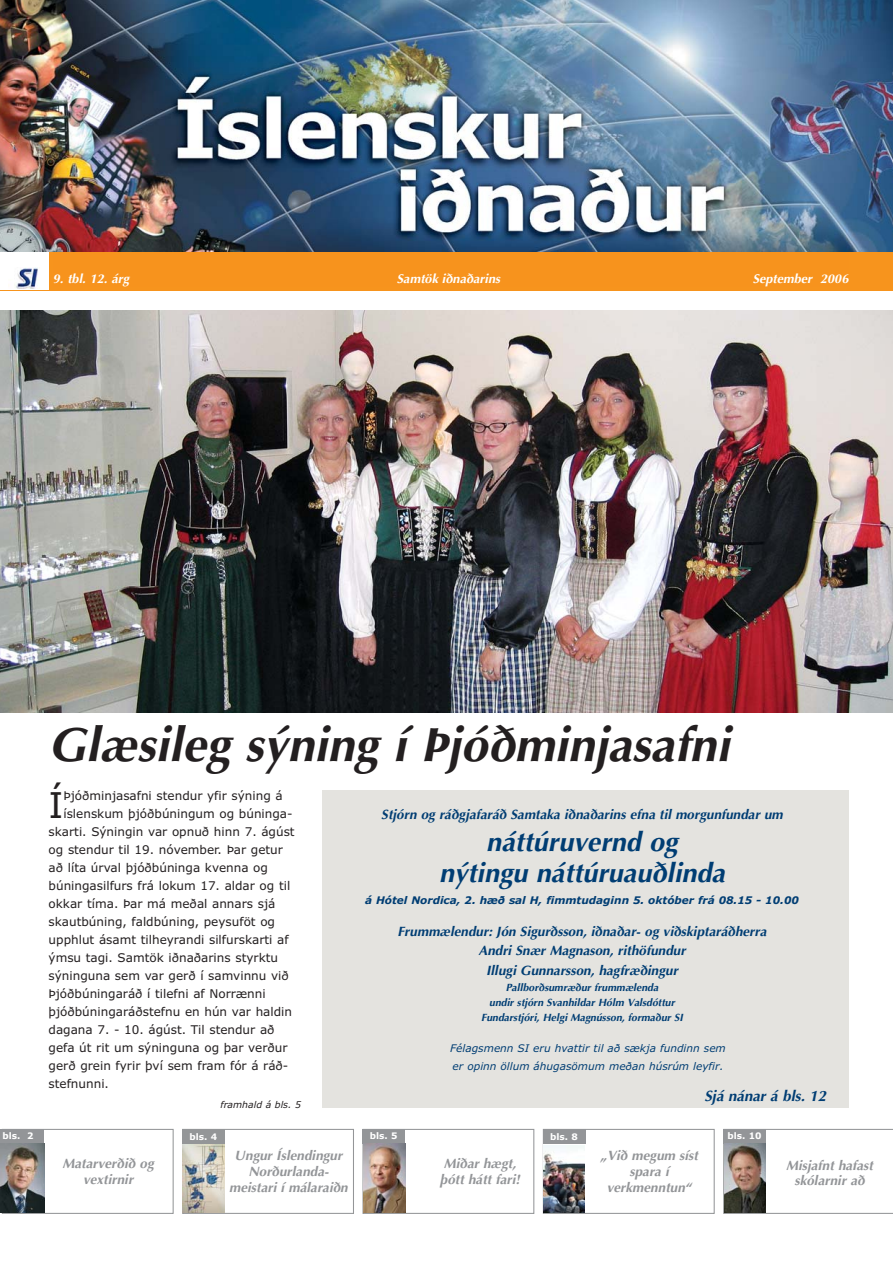
<style>
.page{position:relative;width:893px;height:1263px;background:#fff}
.page>*{position:absolute;margin:0;border:0;box-sizing:border-box;transform-origin:0 0}
.t1{font:italic 700 48px "Optima";color:#231f20}
.t2{font:35.55px "Verdana";color:#231f20}
.t3{font:italic 700 27px/31.5px "Optima";color:#003d73;text-align:center}
.t4{font:italic 700 15px "Optima";color:#003d73}
.t5{font:italic 700 13.5px/19.4px "Optima";color:#003d73;text-align:center}
.t6{font:italic 700 13.5px/15.8px "Optima";color:#939598;text-align:center}
.t7{font:italic 700 12.75px "Optima";color:#fff}
.t8{font:12px "Verdana";color:#231f20}
.t9{font:italic 700 10.5px/15px "Optima";color:#003d73;text-align:center}
.t10{font:italic 10.5px/18px "Verdana";color:#003d73}
.t11{font:italic 700 10.5px "Verdana";color:#003d73}
.t12{font:italic 9.3px "Verdana";color:#231f20}
.t13{font:700 9px "Verdana";color:#fff}
</style>
<div class="page">
<div style="left:322px;top:791px;width:526px;height:317px;background:#e4e3df"></div>
<svg style="left:182px;top:1128px;width:533px;height:86px"></svg>
<img style="left:0;top:0;width:892px;height:253px">
<div style="left:543px;top:1143px;width:42px;height:70px;background:#f4fafb"></div>
<img style="left:543px;top:1151px;width:42px;height:62px">
<div style="left:0;top:253px;width:892px;height:38px;background:#f7941d"></div>
<div style="left:0;top:253px;width:49px;height:37px;background:#fff"></div>
<img style="left:16px;top:268px;width:24px;height:21px">
<div style="left:2px;top:1129px;width:172px;height:85px;border:1px solid #949698"></div>
<div style="left:0;top:1129px;width:44px;height:15px;background:#939598"></div>
<div style="left:362px;top:1129px;width:172px;height:85px;border:1px solid #949698"></div>
<div style="left:362px;top:1129px;width:43px;height:15px;background:#939598"></div>
<div style="left:543px;top:1129px;width:42px;height:15px;background:#939598"></div>
<svg style="left:723px;top:1129px;width:169px;height:85px"></svg>
<div style="left:723px;top:1129px;width:42px;height:15px;background:#939598"></div>
<img style="left:0;top:1144px;width:44px;height:69px">
<img style="left:363px;top:1144px;width:42px;height:69px">
<img style="left:724px;top:1144px;width:41px;height:69px">
<img style="left:183px;top:1144px;width:41px;height:69px">
<div style="left:182px;top:1129px;width:43px;height:15px;background:#949698"></div>
<img style="left:0;top:310px;width:892px;height:402px">
<p class="t7" style="left:53px;top:274px;width:78px">9. tbl. 12. árg</p>
<p class="t7" style="left:397px;top:274px;width:105px">Samtök iðnaðarins</p>
<p class="t7" style="left:752px;top:274px;width:97px">September 2006</p>
<p class="t13" style="left:2px;top:1132px;width:33px">bls. 2</p>
<h1 class="t1" style="left:49px;top:725px;width:682px">Glæsileg sýning í Þjóðminjasafni</h1>
<p class="t5" style="left:381px;top:806px;width:403px">Stjórn og ráðgjafaráð Samtaka iðnaðarins efna til morgunfundar um</p>
<h3 class="t3" style="left:439px;top:829px;width:287px">náttúruvernd og nýtingu náttúruauðlinda</h3>
<p class="t11" style="left:365px;top:896px;width:435px">á Hótel Nordica, 2. hæð sal H, fimmtudaginn 5. október frá 08.15 - 10.00</p>
<p class="t5" style="left:397px;top:923px;width:370px">Frummælendur: Jón Sigurðsson, iðnaðar- og viðskiptaráðherra<br>Andri Snær Magnason, rithöfundur<br>Illugi Gunnarsson, hagfræðingur</p>
<p class="t9" style="left:481px;top:981px;width:203px">Pallborðsumræður frummælenda<br>undir stjórn Svanhildar Hólm Valsdóttur<br>Fundarstjóri, Helgi Magnússon, formaður SI</p>
<p class="t10" style="left:450px;top:1040px;width:277px">Félagsmenn SI eru hvattir til að sækja fundinn sem er opinn öllum áhugasömum meðan húsrúm leyfir.</p>
<p class="t4" style="left:704px;top:1090px;width:123px">Sjá nánar á bls. 12</p>
<h2 class="t2" style="left:49px;top:791px;width:16px">Í</h2>
<p class="t8" style="left:63px;top:791px;width:221px">Þjóðminjasafni stendur yfir sýning á</p>
<p class="t8" style="left:63px;top:809px;width:231px">íslenskum þjóðbúningum og búninga-</p>
<p class="t8" style="left:49px;top:827px;width:247px">skarti. Sýningin var opnuð hinn 7. ágúst</p>
<p class="t8" style="left:49px;top:845px;width:236px">og stendur til 19. nóvember. Þar getur</p>
<p class="t8" style="left:49px;top:863px;width:221px">að líta úrval þjóðbúninga kvenna og</p>
<p class="t8" style="left:49px;top:881px;width:243px">búningasilfurs frá lokum 17. aldar og til</p>
<p class="t8" style="left:49px;top:899px;width:228px">okkar tíma. Þar má meðal annars sjá</p>
<p class="t8" style="left:49px;top:917px;width:228px">skautbúning, faldbúning, peysuföt og</p>
<p class="t8" style="left:49px;top:935px;width:241px">upphlut ásamt tilheyrandi silfurskarti af</p>
<p class="t8" style="left:49px;top:953px;width:231px">ýmsu tagi. Samtök iðnaðarins styrktu</p>
<p class="t8" style="left:49px;top:971px;width:242px">sýninguna sem var gerð í samvinnu við</p>
<p class="t8" style="left:49px;top:989px;width:219px">Þjóðbúningaráð í tilefni af Norrænni</p>
<p class="t8" style="left:49px;top:1007px;width:245px">þjóðbúningaráðstefnu en hún var haldin</p>
<p class="t8" style="left:49px;top:1025px;width:227px">dagana 7. - 10. ágúst. Til stendur að</p>
<p class="t8" style="left:49px;top:1043px;width:240px">gefa út rit um sýninguna og þar verður</p>
<p class="t8" style="left:49px;top:1061px;width:241px">gerð grein fyrir því sem fram fór á ráð-</p>
<p class="t8" style="left:49px;top:1079px;width:62px">stefnunni.</p>
<p class="t12" style="left:220px;top:1101px;width:82px">framhald á bls. 5</p>
<p class="t13" style="left:189px;top:1133px;width:29px">bls. 4</p>
<p class="t6" style="left:63px;top:1157px;width:93px">Matarverðið og vextirnir</p>
<p class="t6" style="left:229px;top:1149px;width:120px">Ungur Íslendingur<br>Norðurlanda&shy;meistari í málaraiðn</p>
<p class="t13" style="left:370px;top:1132px;width:29px">bls. 5</p>
<p class="t6" style="left:440px;top:1157px;width:82px;text-align:left">Miðar hægt, þótt hátt fari!</p>
<p class="t13" style="left:550px;top:1133px;width:29px">bls. 8</p>
<p class="t6" style="left:600px;top:1149px;width:99px">„Við megum síst spara í verkmenntun“</p>
<p class="t13" style="left:727px;top:1132px;width:36px">bls. 10</p>
<p class="t6" style="left:786px;top:1159px;width:88px">Misjafnt hafast skólarnir að</p>
</div>
